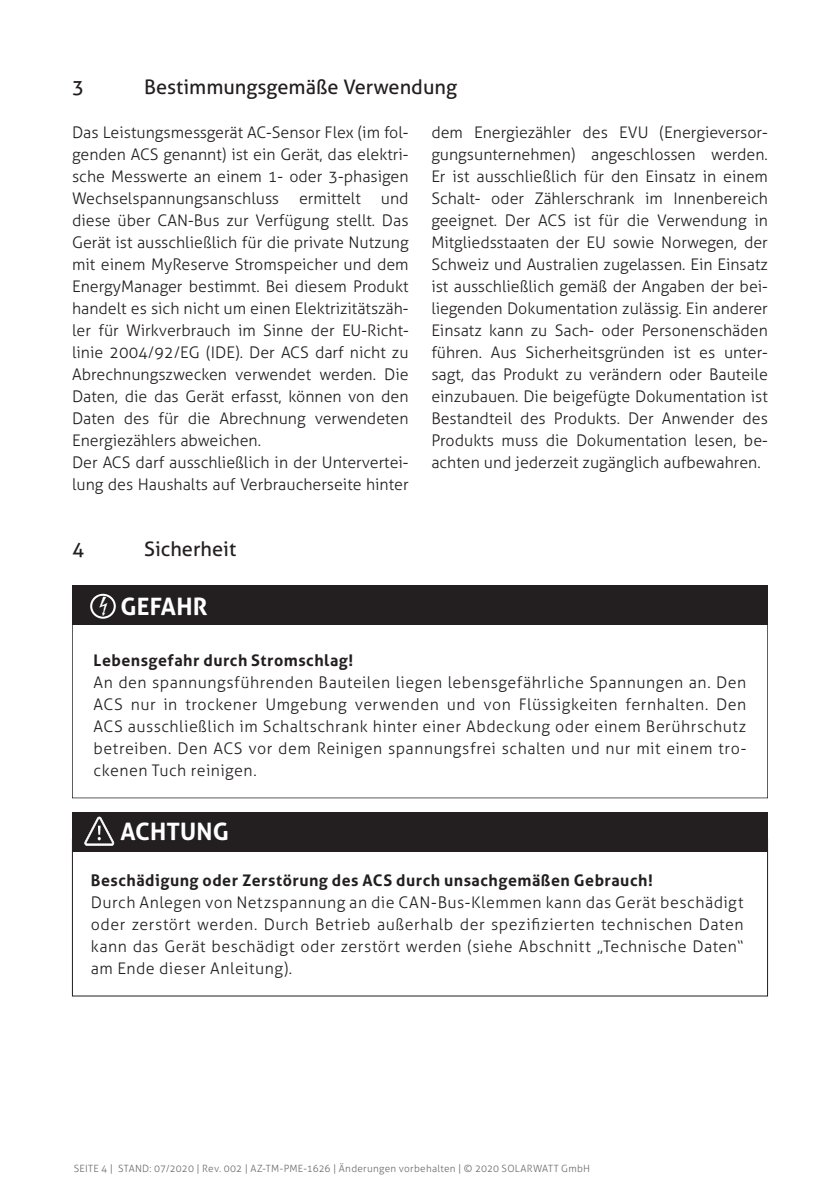
<style>
.page{position:relative;width:840px;height:1191px;background:#fff}
.page>*{position:absolute;margin:0;border:0;box-sizing:border-box;transform-origin:0 0}
.t1{font:700 24px "Aller";letter-spacing:.005em;color:#fff}
.t2{font:20px "Aller";color:#231f20}
.t3{font:300 16px/22px "Aller";color:#231f20;text-align:justify}
.t4{font:700 16px "Aller";letter-spacing:.03em;color:#231f20}
.t5{font:300 10px "Aller";letter-spacing:.025em;color:#6c6d70}
</style>
<div class="page">
<div style="left:72px;top:585px;width:695px;height:40px;background:#231f20"></div>
<svg style="left:72px;top:618px;width:695px;height:180px"></svg>
<svg style="left:90px;top:594px;width:26px;height:24px"></svg>
<img style="left:99px;top:596px;width:9px;height:21px">
<div style="left:72px;top:812px;width:695px;height:39px;background:#231f20"></div>
<div style="left:72px;top:838px;width:695px;height:158px;border:1px solid #231f20"></div>
<svg style="left:84px;top:816px;width:30px;height:29px"></svg>
<p class="t2" style="left:72px;top:75px;width:13px">3</p>
<p class="t2" style="left:144px;top:75px;width:314px">Bestimmungsgemäße Verwendung</p>
<p class="t3" style="left:72px;top:121px;width:338px">Das Leistungsmessgerät AC-Sensor Flex (im fol&shy;genden ACS genannt) ist ein Gerät, das elektri&shy;sche Messwerte an einem 1- oder 3-phasigen Wechselspannungsanschluss</p>
<p class="t3" style="left:431px;top:121px;width:338px">dem Energiezähler des EVU (Energieversor&shy;gungsunternehmen) angeschlossen werden.<br>Er ist ausschließlich für den Einsatz in einem Schalt- oder Zählerschrank im Innenbereich geeignet. Der ACS ist für die Verwendung in Mitgliedsstaaten der EU sowie Norwegen, der Schweiz und Australien zugelassen. Ein Einsatz ist ausschließlich gemäß der Angaben der bei&shy;liegenden Dokumentation zulässig. Ein anderer Einsatz kann zu Sach- oder Personenschäden führen. Aus Sicherheitsgründen ist es unter&shy;sagt, das Produkt zu verändern oder Bauteile einzubauen. Die beigefügte Dokumentation ist Bestandteil des Produkts. Der Anwender des Produkts muss die Dokumentation lesen, be&shy;achten und jederzeit zugänglich aufbewahren.</p>
<p class="t3" style="left:72px;top:187px;width:338px;text-align:left;text-indent:227px">ermittelt und diese über CAN-Bus zur Verfügung stellt. Das Gerät ist ausschließlich für die private Nutzung mit einem MyReserve Stromspeicher und dem EnergyManager bestimmt. Bei diesem Produkt handelt es sich nicht um einen Elektrizitätszäh&shy;ler für Wirkverbrauch im Sinne der EU-Richt&shy;linie 2004/92/EG (IDE). Der ACS darf nicht zu Abrechnungszwecken verwendet werden. Die Daten, die das Gerät erfasst, können von den Daten des für die Abrechnung verwendeten Energiezählers abweichen.<br>Der ACS darf ausschließlich in der Untervertei&shy;lung des Haushalts auf Verbraucherseite hinter</p>
<p class="t2" style="left:72px;top:537px;width:13px">4</p>
<p class="t2" style="left:144px;top:537px;width:93px">Sicherheit</p>
<h1 class="t1" style="left:120px;top:591px;width:88px">GEFAHR</h1>
<p class="t4" style="left:94px;top:650px;width:261px">Lebensgefahr durch Stromschlag!</p>
<p class="t3" style="left:94px;top:671px;width:654px">An den spannungsführenden Bauteilen liegen lebensgefährliche Spannungen an. Den ACS nur in trockener Umgebung verwenden und von Flüssigkeiten fernhalten. Den ACS ausschließlich im Schaltschrank hinter einer Abdeckung oder einem Berührschutz betreiben. Den ACS vor dem Reinigen spannungsfrei schalten und nur mit einem tro&shy;ckenen Tuch reinigen.</p>
<h1 class="t1" style="left:120px;top:816px;width:110px">ACHTUNG</h1>
<p class="t4" style="left:91px;top:870px;width:563px">Beschädigung oder Zerstörung des ACS durch unsachgemäßen Gebrauch!</p>
<p class="t3" style="left:91px;top:891px;width:654px">Durch Anlegen von Netzspannung an die CAN-Bus-Klemmen kann das Gerät beschädigt oder zerstört werden. Durch Betrieb außerhalb der spezifizierten technischen Daten kann das Gerät beschädigt oder zerstört werden (siehe Abschnitt „Technische Daten“ am Ende dieser Anleitung).</p>
<p class="t5" style="left:74px;top:1162px;width:517px">SEITE 4 | STAND: 07/2020 | Rev. 002 | AZ-TM-PME-1626 | Änderungen vorbehalten | © 2020 SOLARWATT GmbH</p>
</div>
